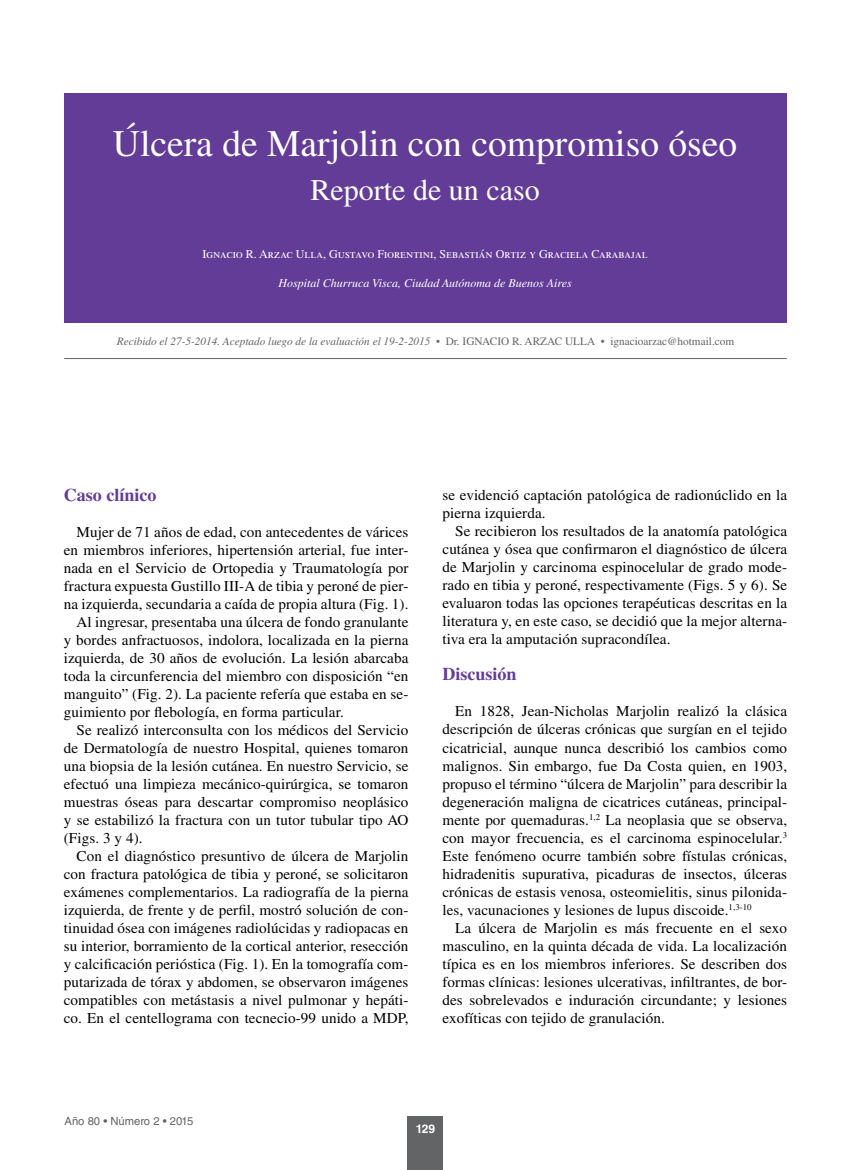
<style>
.page{position:relative;width:851px;height:1170px;background:#fff}
.page>*{position:absolute;margin:0;border:0;box-sizing:border-box;transform-origin:0 0}
.t1{font:37.5px "Times LT Std";color:#fff}
.t2{font:30px "Times LT Std";color:#fff}
.t3{font:700 18px "Times LT Std";color:#633c97}
.t4{font:15px/18px "Times LT Std";letter-spacing:.005em;color:#000;text-align:justify}
.t5{font:12px "Times LT Std";color:#fff}
.t6{font:italic 12px "Times LT Std";color:#fff}
.t7{font:700 12px "Helvetica LT Std";color:#fff}
.t8{font:italic 11.25px "Times LT Std";color:#636466}
.t9{font:11.25px "Helvetica LT Std";color:#636466}
.s1{font-style:normal}
</style>
<div class="page">
<div style="left:407px;top:1116px;width:36px;height:53px;background:#636466"></div>
<div style="left:64px;top:94px;width:722px;height:229px;background:#633c97"></div>
<hr style="left:64px;top:358px;width:722px;height:1px;background:#636466">
<h1 class="t1" style="left:113px;top:122px;width:625px">Úlcera de Marjolin con compromiso óseo</h1>
<h2 class="t2" style="left:310px;top:173px;width:231px">Reporte de un caso</h2>
<p class="t5" style="left:202px;top:247px;width:446px">Ignacio R. Arzac Ulla, Gustavo Fiorentini, Sebastián Ortiz y Graciela Carabajal</p>
<p class="t6" style="left:278px;top:276px;width:294px">Hospital Churruca Visca, Ciudad Autónoma de Buenos Aires</p>
<p class="t8" style="left:117px;top:334px;width:618px">Re-ci-bi-do el 27-5-2014. Acep-ta-do lue-go de la eva-lua-ción el 19-2-2015 • <span class="s1">Dr. Ignacio R. Arzac Ulla • ignacioarzac@hotmail.com</span></p>
<p class="t3" style="left:64px;top:484px;width:94px">Caso clínico</p>
<p class="t4" style="left:77px;top:522px;width:333px">Mujer de 71 años de edad, con antecedentes de várices</p>
<p class="t4" style="left:64px;top:540px;width:346px">en miembros inferiores, hipertensión arterial, fue inter-</p>
<p class="t4" style="left:64px;top:558px;width:346px">nada en el Servicio de Ortopedia y Traumatología por</p>
<p class="t4" style="left:64px;top:576px;width:346px">fractura expuesta Gustillo III-A de tibia y peroné de pier-</p>
<p class="t4" style="left:64px;top:594px;width:346px">na izquierda, secundaria a caída de propia altura (Fig. 1).</p>
<p class="t4" style="left:77px;top:612px;width:333px">Al ingresar, presentaba una úlcera de fondo granulante</p>
<p class="t4" style="left:64px;top:630px;width:346px">y bordes anfractuosos, indolora, localizada en la pierna</p>
<p class="t4" style="left:64px;top:648px;width:346px">izquierda, de 30 años de evolución. La lesión abarcaba</p>
<p class="t4" style="left:64px;top:666px;width:346px">toda la circunferencia del miembro con disposición “en</p>
<p class="t4" style="left:64px;top:684px;width:346px">manguito” (Fig. 2). La paciente refería que estaba en se-</p>
<p class="t4" style="left:64px;top:702px;width:281px">guimiento por flebología, en forma particular.</p>
<p class="t4" style="left:77px;top:720px;width:333px">Se realizó interconsulta con los médicos del Servicio</p>
<p class="t4" style="left:64px;top:738px;width:346px">de Dermatología de nuestro Hospital, quienes tomaron</p>
<p class="t4" style="left:64px;top:756px;width:346px">una biopsia de la lesión cutánea. En nuestro Servicio, se</p>
<p class="t4" style="left:64px;top:774px;width:346px">efectuó una limpieza mecánico-quirúrgica, se tomaron</p>
<p class="t4" style="left:64px;top:792px;width:346px">muestras óseas para descartar compromiso neoplásico</p>
<p class="t4" style="left:64px;top:810px;width:335px">y se estabilizó la fractura con un tutor tubular tipo AO</p>
<p class="t4" style="left:64px;top:828px;width:80px">(Figs. 3 y 4).</p>
<p class="t4" style="left:77px;top:846px;width:333px">Con el diagnóstico presuntivo de úlcera de Marjolin</p>
<p class="t4" style="left:64px;top:864px;width:346px">con fractura patológica de tibia y peroné, se solicitaron</p>
<p class="t4" style="left:64px;top:882px;width:346px">exámenes complementarios. La radiografía de la pierna</p>
<p class="t4" style="left:64px;top:900px;width:346px">izquierda, de frente y de perfil, mostró solución de con-</p>
<p class="t4" style="left:64px;top:918px;width:346px">tinuidad ósea con imágenes radiolúcidas y radiopacas en</p>
<p class="t4" style="left:64px;top:936px;width:346px">su interior, borramiento de la cortical anterior, resección</p>
<p class="t4" style="left:64px;top:954px;width:346px">y calcificación perióstica (Fig. 1). En la tomografía com-</p>
<p class="t4" style="left:64px;top:972px;width:346px">putarizada de tórax y abdomen, se observaron imágenes</p>
<p class="t4" style="left:64px;top:990px;width:346px">compatibles con metástasis a nivel pulmonar y hepáti-</p>
<p class="t4" style="left:64px;top:1008px;width:346px">co. En el centellograma con tecnecio-99 unido a MDP,</p>
<p class="t4" style="left:442px;top:486px;width:346px">se evidenció captación patológica de radionúclido en la pierna izquierda.</p>
<p class="t4" style="left:442px;top:522px;width:346px;text-indent:13px">Se recibieron los resultados de la anatomía patológica cutánea y ósea que confirmaron el diagnóstico de úlcera de Marjolin y carcinoma espinocelular de grado mode&shy;rado en tibia y peroné, respectivamente (Figs. 5 y 6). Se evaluaron todas las opciones terapéuticas descritas en la literatura y, en este caso, se decidió que la mejor alterna&shy;tiva era la amputación supracondílea.</p>
<p class="t3" style="left:442px;top:663px;width:76px">Discusión</p>
<p class="t4" style="left:442px;top:702px;width:346px;text-indent:13px">En 1828, Jean-Nicholas Marjolin realizó la clásica descripción de úlceras crónicas que surgían en el tejido cicatricial, aunque nunca describió los cambios como malignos. Sin embargo, fue Da Costa quien, en 1903, propuso el término “úlcera de Marjolin” para describir la degeneración maligna de cicatrices cutáneas, principal&shy;mente por quemaduras.<sup>1,2</sup> La neoplasia que se observa, con mayor frecuencia, es el carcinoma espinocelular.<sup>3<br></sup>Este fenómeno ocurre también sobre fístulas crónicas, hidradenitis supurativa, picaduras de insectos, úlceras crónicas de estasis venosa, osteomielitis, sinus pilonida&shy;les, vacunaciones y lesiones de lupus discoide.<sup>1,3-10</sup></p>
<p class="t4" style="left:442px;top:918px;width:346px;text-indent:13px">La úlcera de Marjolin es más frecuente en el sexo masculino, en la quinta década de vida. La localización típica es en los miembros inferiores. Se describen dos formas clínicas: lesiones ulcerativas, infiltrantes, de bor&shy;des sobrelevados e induración circundante; y lesiones exofíticas con tejido de granulación.</p>
<p class="t9" style="left:64px;top:1114px;width:130px">Año 80 • Número 2 • 2015</p>
<p class="t7" style="left:415px;top:1121px;width:21px">129</p>
</div>
